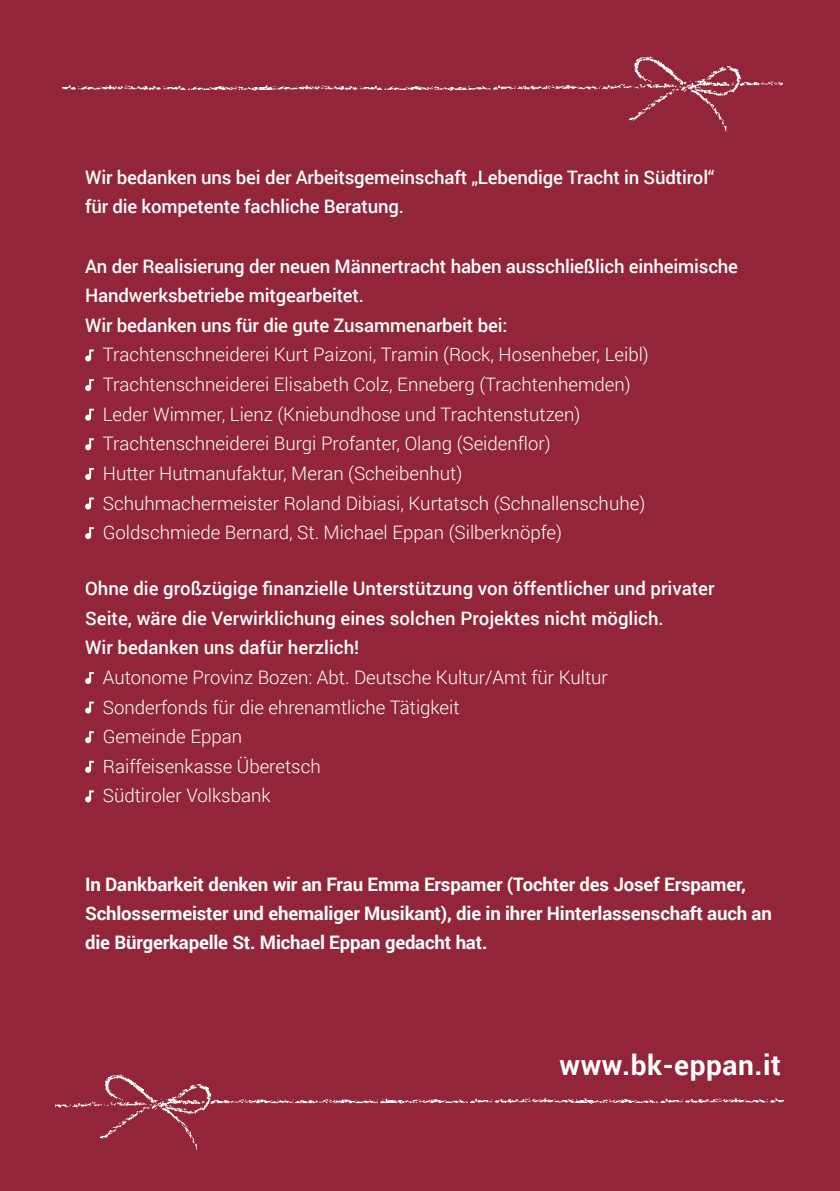
<style>
.page{position:relative;width:840px;height:1191px;background:#fff}
.page>*{position:absolute;margin:0;border:0;box-sizing:border-box;transform-origin:0 0}
.t1{font:700 28px "Roboto";letter-spacing:.02em;color:#fff}
.t2{font:300 18.6px/29.6px "Roboto";color:#fff}
.t3{font:500 18.6px/29.6px "Roboto";letter-spacing:-.01em;color:#fff}
.t4{font:700 18.6px/29px "Roboto";letter-spacing:-.01em;color:#fff}
</style>
<div class="page">
<div style="left:0;top:0;width:839px;height:1191px;background:#922539"></div>
<svg style="left:85px;top:349px;width:9px;height:12px"></svg>
<svg style="left:85px;top:379px;width:9px;height:12px"></svg>
<svg style="left:85px;top:409px;width:9px;height:12px"></svg>
<svg style="left:85px;top:438px;width:9px;height:12px"></svg>
<svg style="left:85px;top:468px;width:9px;height:12px"></svg>
<svg style="left:85px;top:497px;width:9px;height:12px"></svg>
<svg style="left:85px;top:527px;width:9px;height:12px"></svg>
<svg style="left:85px;top:672px;width:9px;height:12px"></svg>
<svg style="left:85px;top:701px;width:9px;height:12px"></svg>
<svg style="left:85px;top:731px;width:9px;height:12px"></svg>
<svg style="left:85px;top:761px;width:9px;height:12px"></svg>
<svg style="left:85px;top:790px;width:9px;height:12px"></svg>
<img style="left:470px;top:56px;width:312px;height:76px">
<img style="left:274px;top:85px;width:196px;height:6px">
<img style="left:63px;top:85px;width:211px;height:6px">
<img style="left:55px;top:1074px;width:326px;height:76px">
<img style="left:381px;top:1098px;width:190px;height:6px">
<img style="left:571px;top:1098px;width:211px;height:6px">
<p class="t3" style="left:85px;top:161px;width:630px">Wir bedanken uns bei der Arbeitsgemeinschaft „Lebendige Tracht in Südtirol“ für die kompetente fachliche Beratung.</p>
<p class="t3" style="left:85px;top:250px;width:654px">An der Realisierung der neuen Männertracht haben ausschließlich einheimische<br>Handwerksbetriebe mitgearbeitet.<br>Wir bedanken uns für die gute Zusammenarbeit bei:</p>
<p class="t2" style="left:103px;top:339px;width:547px">Trachtenschneiderei Kurt Paizoni, Tramin (Rock, Hosenheber, Leibl)<br>Trachtenschneiderei Elisabeth Colz, Enneberg (Trachtenhemden)<br>Leder Wimmer, Lienz (Kniebundhose und Trachtenstutzen)<br>Trachtenschneiderei Burgi Profanter, Olang (Seidenflor)<br>Hutter Hutmanufaktur, Meran (Scheibenhut)<br>Schuhmachermeister Roland Dibiasi, Kurtatsch (Schnallenschuhe)<br>Goldschmiede Bernard, St. Michael Eppan (Silberknöpfe)</p>
<p class="t3" style="left:85px;top:573px;width:630px">Ohne die großzügige finanzielle Unterstützung von öffentlicher und privater<br>Seite, wäre die Verwirklichung eines solchen Projektes nicht möglich.<br>Wir bedanken uns dafür herzlich!</p>
<p class="t2" style="left:103px;top:662px;width:506px">Autonome Provinz Bozen: Abt. Deutsche Kultur/Amt für Kultur Sonderfonds für die ehrenamtliche Tätigkeit<br>Gemeinde Eppan<br>Raiffeisenkasse Überetsch<br>Südtiroler Volksbank</p>
<p class="t4" style="left:85px;top:868px;width:687px">In Dankbarkeit denken wir an Frau Emma Erspamer (Tochter des Josef Erspamer,<br>Schlossermeister und ehemaliger Musikant), die in ihrer Hinterlassenschaft auch an die Bürgerkapelle St. Michael Eppan gedacht hat.</p>
<h1 class="t1" style="left:559px;top:1045px;width:223px">www.bk-eppan.it</h1>
</div>
